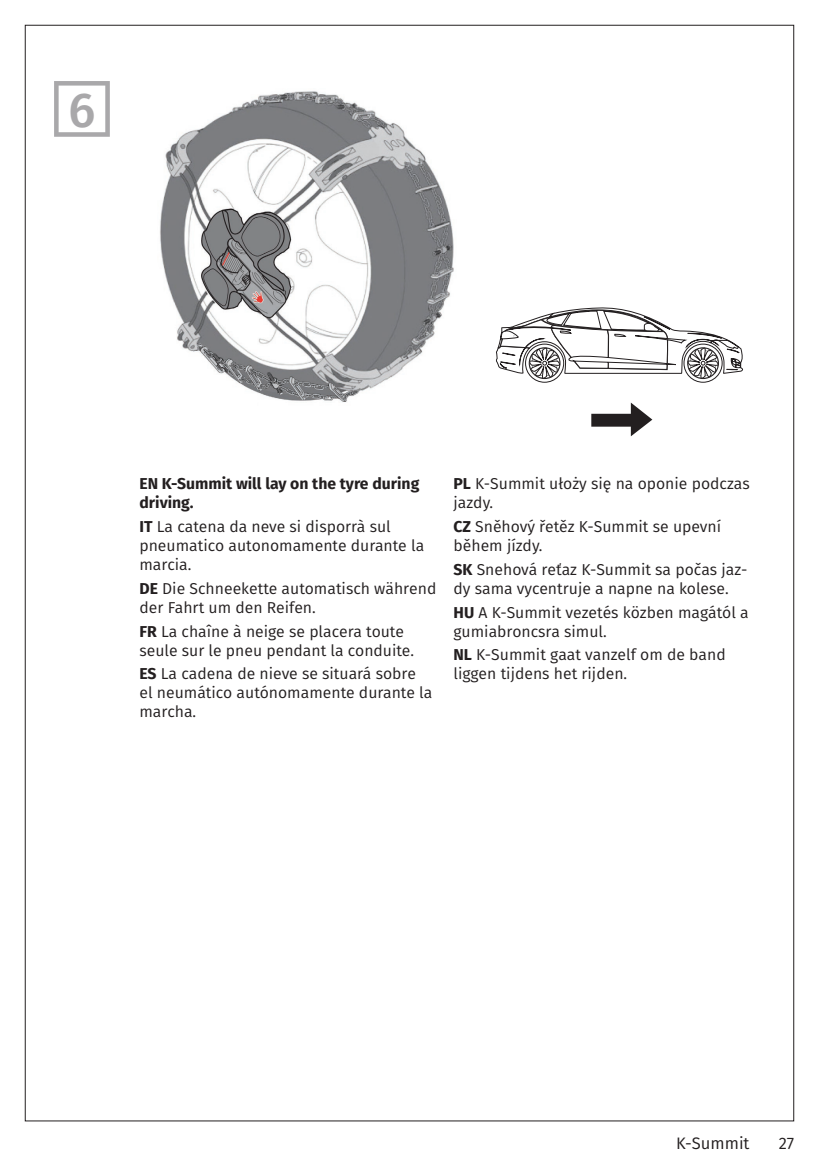
<style>
.page{position:relative;width:819px;height:1171px;background:#fff}
.page>*{position:absolute;margin:0;border:0;box-sizing:border-box;transform-origin:0 0}
.t1{font:500 49px "Fira Sans";color:#a9a8aa}
.t2{font:16.62px "Fira Sans";color:#231f20}
.t3{font:15.75px/18.9px "Fira Sans";color:#231f20}
.t4{font:700 15.75px/18.9px "Fira Sans";color:#231f20}
.s1{font-weight:700}
</style>
<div class="page">
<svg style="left:54px;top:81px;width:56px;height:56px"></svg>
<img style="left:160px;top:91px;width:294px;height:311px">
<svg style="left:496px;top:307px;width:247px;height:129px"></svg>
<p class="t1" style="left:68px;top:71px;width:28px">6</p>
<p class="t4" style="left:139px;top:473px;width:281px">EN K-Summit will lay on the tyre during driving.</p>
<p class="t3" style="left:139px;top:517px;width:286px"><span class="s1">IT</span> La catena da neve si disporrà sul pneumatico autonomamente durante la marcia.</p>
<p class="t3" style="left:139px;top:578px;width:298px"><span class="s1">DE</span> Die Schneekette automatisch während der Fahrt um den Reifen.</p>
<p class="t3" style="left:139px;top:621px;width:276px"><span class="s1">FR</span> La chaîne à neige se placera toute seule sur le pneu pendant la conduite.</p>
<p class="t3" style="left:139px;top:664px;width:294px"><span class="s1">ES</span> La cadena de nieve se situará sobre el neumático autónomamente durante la marcha.</p>
<p class="t3" style="left:453px;top:474px;width:298px"><span class="s1">PL</span> K-Summit ułoży się na oponie podczas jazdy.</p>
<p class="t3" style="left:453px;top:517px;width:269px"><span class="s1">CZ</span> Sněhový řetěz K-Summit se upevní během jízdy.</p>
<p class="t3" style="left:453px;top:560px;width:295px"><span class="s1">SK</span> Snehová reťaz K-Summit sa počas jaz&shy;dy sama vycentruje a napne na kolese.</p>
<p class="t3" style="left:453px;top:602px;width:297px"><span class="s1">HU</span> A K-Summit vezetés közben magától a gumiabroncsra simul.</p>
<p class="t3" style="left:453px;top:645px;width:274px"><span class="s1">NL</span> K-Summit gaat vanzelf om de band liggen tijdens het rijden.</p>
<p class="t2" style="left:676px;top:1131px;width:75px">K-Summit</p>
<p class="t2" style="left:778px;top:1131px;width:17px">27</p>
</div>
